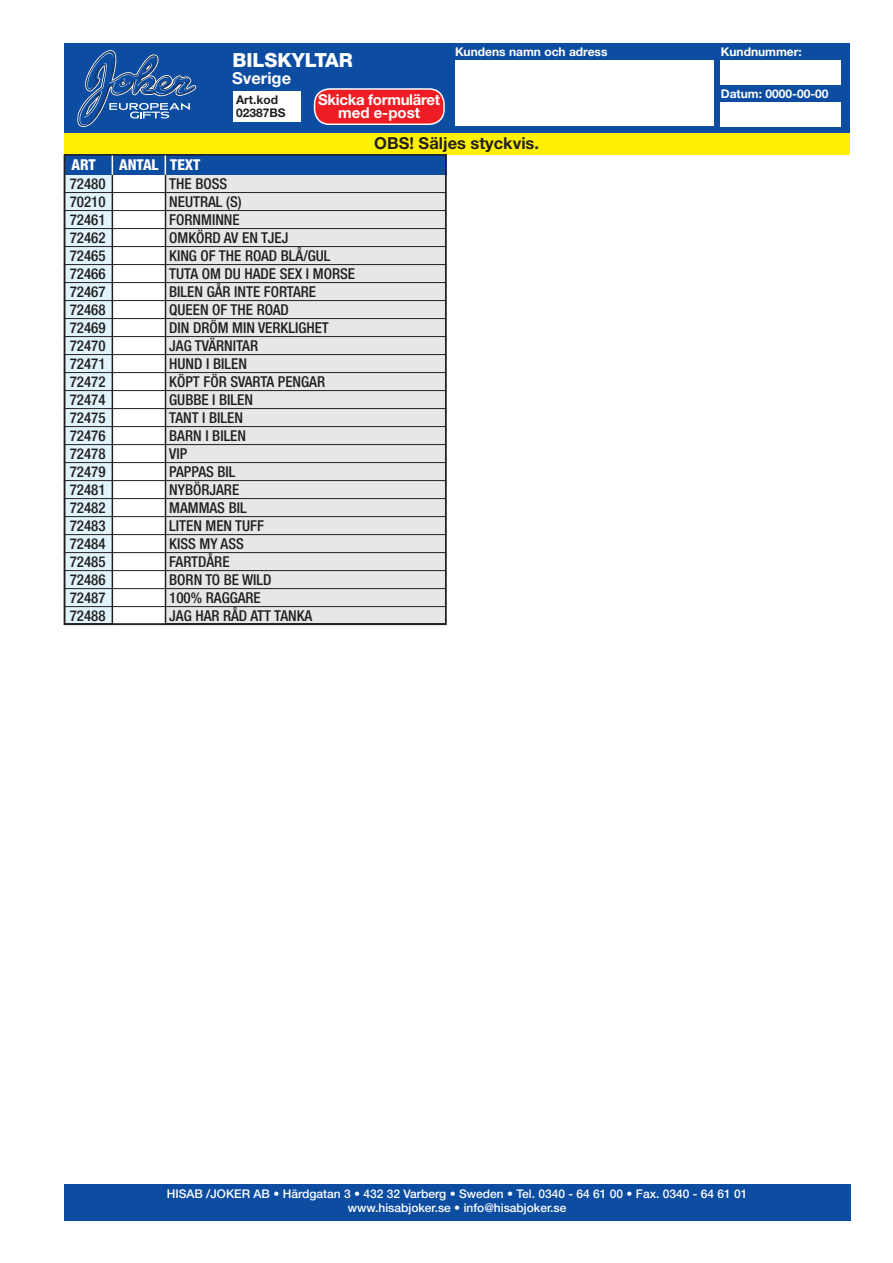
<style>
.page{position:relative;width:893px;height:1263px;background:#fff}
.page>*{position:absolute;margin:0;border:0;box-sizing:border-box;transform-origin:0 0}
.t1{font:800 19.5px "Helvetica Neue LT Std";color:#fff}
.t2{font:700 16.5px "Helvetica Neue LT Std";color:#231f20}
.t3{font:700 16.5px "Helvetica Neue LT Std";color:#fff}
.t4{font:500 condensed 15px "Helvetica Neue LT Std";color:#231f20}
.t5{font:700 15px/13.5px "Helvetica Neue LT Std";letter-spacing:-.02em;color:#fff;text-align:center}
.t6{font:800 condensed 15px "Helvetica Neue LT Std";color:#fff}
.t7{font:500 12px/13.5px "Helvetica Neue LT Std";color:#fff;text-align:center}
.t8{font:700 12px "Helvetica Neue LT Std";color:#fff}
.t9{font:700 12px/13.5px "Helvetica Neue LT Std";color:#231f20}
</style>
<div class="page">
<div style="left:64px;top:133px;width:786px;height:22px;background:#fff101"></div>
<div style="left:65px;top:156px;width:47px;height:468px;background:#e1f4fc"></div>
<div style="left:64px;top:155px;width:49px;height:470px;border:2px solid #231f20"></div>
<div style="left:166px;top:155px;width:280px;height:469px;background:#e6e7e9"></div>
<div style="left:64px;top:154px;width:382px;height:21px;background:#0d4da1"></div>
<div style="left:64px;top:154px;width:382px;height:471px;border:2px solid #231f20"></div>
<svg style="left:112px;top:156px;width:1px;height:19px"></svg>
<svg style="left:165px;top:156px;width:1px;height:19px"></svg>
<div style="left:64px;top:1184px;width:786px;height:36px;background:#0d4da1"></div>
<div style="left:64px;top:43px;width:786px;height:90px;background:#0d4da1"></div>
<hr style="left:64px;top:192px;width:382px;height:1px;background:#231f20">
<hr style="left:64px;top:210px;width:382px;height:1px;background:#231f20">
<hr style="left:64px;top:228px;width:382px;height:1px;background:#231f20">
<hr style="left:64px;top:246px;width:382px;height:1px;background:#231f20">
<hr style="left:64px;top:264px;width:382px;height:1px;background:#231f20">
<hr style="left:64px;top:282px;width:382px;height:1px;background:#231f20">
<hr style="left:64px;top:300px;width:382px;height:1px;background:#231f20">
<hr style="left:64px;top:318px;width:382px;height:1px;background:#231f20">
<hr style="left:64px;top:336px;width:382px;height:1px;background:#231f20">
<hr style="left:64px;top:354px;width:382px;height:1px;background:#231f20">
<hr style="left:64px;top:372px;width:382px;height:1px;background:#231f20">
<hr style="left:64px;top:390px;width:382px;height:1px;background:#231f20">
<hr style="left:64px;top:408px;width:382px;height:1px;background:#231f20">
<hr style="left:64px;top:426px;width:382px;height:1px;background:#231f20">
<hr style="left:64px;top:444px;width:382px;height:1px;background:#231f20">
<hr style="left:64px;top:462px;width:382px;height:1px;background:#231f20">
<hr style="left:64px;top:480px;width:382px;height:1px;background:#231f20">
<hr style="left:64px;top:498px;width:382px;height:1px;background:#231f20">
<hr style="left:64px;top:516px;width:382px;height:1px;background:#231f20">
<hr style="left:64px;top:534px;width:382px;height:1px;background:#231f20">
<hr style="left:64px;top:552px;width:382px;height:1px;background:#231f20">
<hr style="left:64px;top:570px;width:382px;height:1px;background:#231f20">
<hr style="left:64px;top:588px;width:382px;height:1px;background:#231f20">
<hr style="left:64px;top:606px;width:382px;height:1px;background:#231f20">
<hr style="left:64px;top:624px;width:382px;height:1px;background:#231f20">
<div style="left:721px;top:61px;width:120px;height:24px;background:#fff"></div>
<div style="left:455px;top:61px;width:258px;height:65px;background:#fff"></div>
<div style="left:721px;top:102px;width:120px;height:24px;background:#fff"></div>
<svg style="left:77px;top:50px;width:120px;height:77px"></svg>
<div style="left:315px;top:89px;width:129px;height:35px;background:#ee1d23;border-radius:15px"></div>
<div style="left:314px;top:88px;width:131px;height:37px;border:2px solid #fff;border-radius:15px"></div>
<div style="left:233px;top:91px;width:67px;height:31px;background:#fff"></div>
<h1 class="t1" style="left:232px;top:49px;width:122px">BILSKYLTAR</h1>
<p class="t3" style="left:232px;top:68px;width:60px">Sverige</p>
<p class="t9" style="left:236px;top:93px;width:51px">Art.kod<br>02387BS</p>
<p class="t5" style="left:318px;top:92px;width:123px">Skicka formuläret med e-post</p>
<p class="t8" style="left:455px;top:45px;width:154px">Kundens namn och adress</p>
<p class="t8" style="left:721px;top:45px;width:83px">Kundnummer:</p>
<p class="t8" style="left:721px;top:86px;width:109px">Datum: 0000-00-00</p>
<p class="t6" style="left:72px;top:156px;width:26px">ART</p>
<p class="t6" style="left:119px;top:156px;width:83px">ANTAL TEXT</p>
<p class="t4" style="left:70px;top:174px;width:37px">72480</p>
<p class="t4" style="left:169px;top:174px;width:60px">THE BOSS</p>
<p class="t4" style="left:70px;top:192px;width:37px">70210</p>
<p class="t4" style="left:169px;top:192px;width:74px">NEUTRAL (S)</p>
<p class="t4" style="left:70px;top:210px;width:37px">72461</p>
<p class="t4" style="left:169px;top:210px;width:72px">FORNMINNE</p>
<p class="t4" style="left:70px;top:228px;width:37px">72462</p>
<p class="t4" style="left:169px;top:228px;width:121px">OMKÖRD AV EN TJEJ</p>
<p class="t4" style="left:70px;top:246px;width:37px">72465</p>
<p class="t4" style="left:169px;top:246px;width:163px">KING OF THE ROAD BLÅ/GUL</p>
<p class="t4" style="left:70px;top:264px;width:37px">72466</p>
<p class="t4" style="left:169px;top:264px;width:187px">TUTA OM DU HADE SEX I MORSE</p>
<p class="t4" style="left:70px;top:282px;width:37px">72467</p>
<p class="t4" style="left:169px;top:282px;width:148px">BILEN GÅR INTE FORTARE</p>
<p class="t4" style="left:70px;top:300px;width:37px">72468</p>
<p class="t4" style="left:169px;top:300px;width:121px">QUEEN OF THE ROAD</p>
<p class="t4" style="left:70px;top:318px;width:37px">72469</p>
<p class="t4" style="left:169px;top:318px;width:161px">DIN DRÖM MIN VERKLIGHET</p>
<p class="t4" style="left:70px;top:336px;width:37px">72470</p>
<p class="t4" style="left:169px;top:336px;width:90px">JAG TVÄRNITAR</p>
<p class="t4" style="left:70px;top:354px;width:37px">72471</p>
<p class="t4" style="left:169px;top:354px;width:79px">HUND I BILEN</p>
<p class="t4" style="left:70px;top:372px;width:37px">72472</p>
<p class="t4" style="left:169px;top:372px;width:157px">KÖPT FÖR SVARTA PENGAR</p>
<p class="t4" style="left:70px;top:390px;width:37px">72474</p>
<p class="t4" style="left:169px;top:390px;width:85px">GUBBE I BILEN</p>
<p class="t4" style="left:70px;top:408px;width:37px">72475</p>
<p class="t4" style="left:169px;top:408px;width:75px">TANT I BILEN</p>
<p class="t4" style="left:70px;top:426px;width:37px">72476</p>
<p class="t4" style="left:169px;top:426px;width:78px">BARN I BILEN</p>
<p class="t4" style="left:70px;top:444px;width:37px">72478</p>
<p class="t4" style="left:169px;top:444px;width:20px">VIP</p>
<p class="t4" style="left:70px;top:462px;width:37px">72479</p>
<p class="t4" style="left:169px;top:462px;width:68px">PAPPAS BIL</p>
<p class="t4" style="left:70px;top:480px;width:37px">72481</p>
<p class="t4" style="left:169px;top:480px;width:71px">NYBÖRJARE</p>
<p class="t4" style="left:70px;top:498px;width:37px">72482</p>
<p class="t4" style="left:169px;top:498px;width:79px">MAMMAS BIL</p>
<p class="t4" style="left:70px;top:516px;width:37px">72483</p>
<p class="t4" style="left:169px;top:516px;width:96px">LITEN MEN TUFF</p>
<p class="t4" style="left:70px;top:534px;width:37px">72484</p>
<p class="t4" style="left:169px;top:534px;width:76px">KISS MY ASS</p>
<p class="t4" style="left:70px;top:552px;width:37px">72485</p>
<p class="t4" style="left:169px;top:552px;width:62px">FARTDÅRE</p>
<p class="t4" style="left:70px;top:570px;width:37px">72486</p>
<p class="t4" style="left:169px;top:570px;width:104px">BORN TO BE WILD</p>
<p class="t4" style="left:70px;top:588px;width:37px">72487</p>
<p class="t4" style="left:169px;top:588px;width:93px">100% RAGGARE</p>
<p class="t4" style="left:70px;top:606px;width:37px">72488</p>
<p class="t4" style="left:169px;top:606px;width:145px">JAG HAR RÅD ATT TANKA</p>
<p class="t2" style="left:374px;top:133px;width:166px">OBS! Säljes styckvis.</p>
<p class="t7" style="left:167px;top:1187px;width:582px">HISAB /JOKER AB • Härdgatan 3 • 432 32 Varberg • Sweden • Tel. 0340 - 64 61 00 • Fax. 0340 - 64 61 01 www.hisabjoker.se • info@hisabjoker.se</p>
</div>
